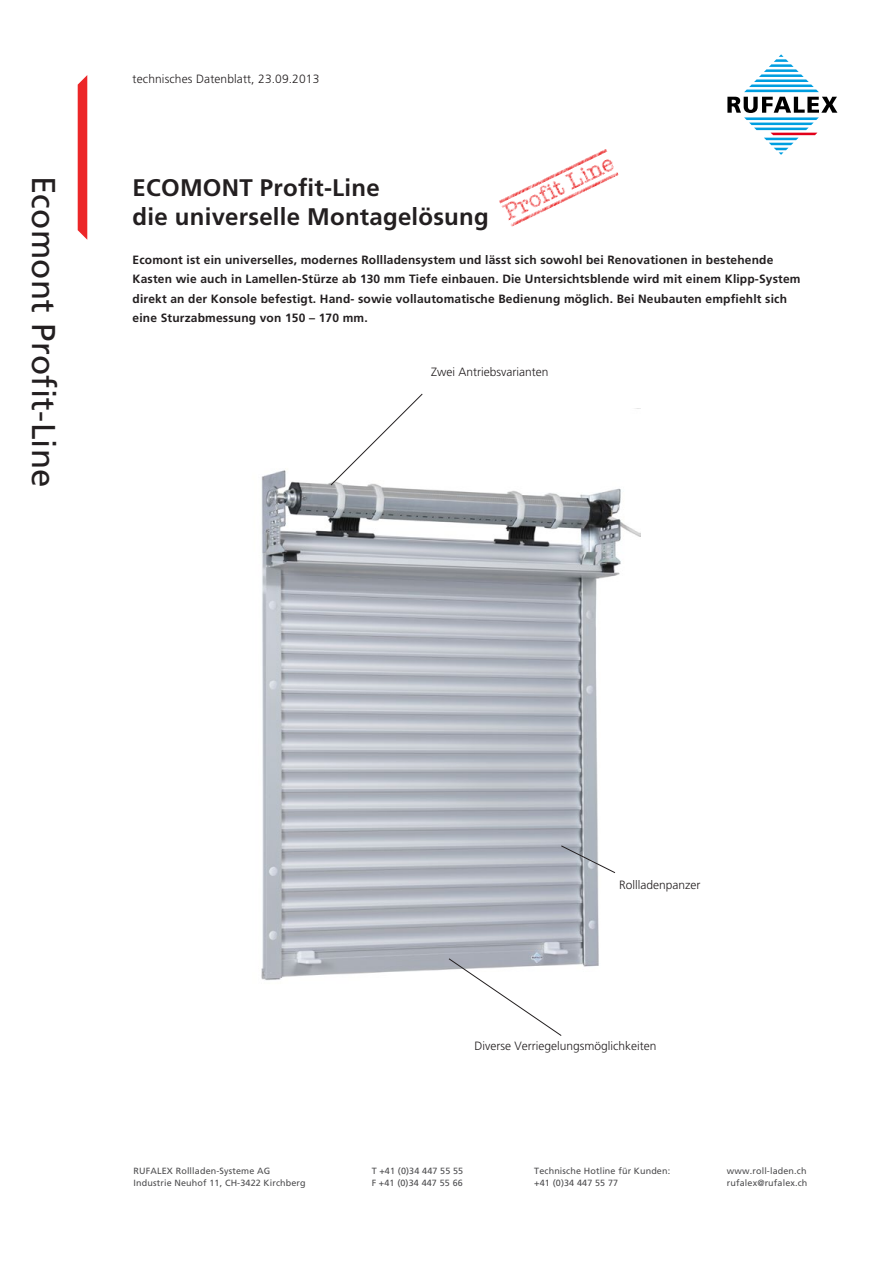
<style>
.page{position:relative;width:893px;height:1263px;background:#fff}
.page>*{position:absolute;margin:0;border:0;box-sizing:border-box;transform-origin:0 0}
.t1{font:33px "Frutiger";letter-spacing:.01em;color:#231f20}
.t2{font:700 24px/28.8px "Frutiger";letter-spacing:.01em;color:#231f20}
.t3{font:700 12px/19.5px "Frutiger";letter-spacing:.015em;color:#231f20}
.t4{font:300 12px "Frutiger";color:#231f20}
.t5{font:9px/12px "Frutiger";letter-spacing:.015em;color:#4d4d4f}
</style>
<div class="page">
<svg style="left:78px;top:75px;width:9px;height:165px"></svg>
<svg style="left:727px;top:54px;width:111px;height:101px"></svg>
<img style="left:261px;top:408px;width:379px;height:573px">
<svg style="left:330px;top:393px;width:93px;height:93px"></svg>
<svg style="left:448px;top:958px;width:114px;height:78px"></svg>
<svg style="left:560px;top:845px;width:56px;height:29px"></svg>
<img style="left:499px;top:149px;width:120px;height:78px">
<p class="t4" style="left:133px;top:74px;width:188px">technisches Datenblatt, 23.09.2013</p>
<h1 class="t1" style="left:57px;top:176px;width:314px;rotate:90deg">Ecomont Profit-Line</h1>
<h2 class="t2" style="left:133px;top:175px;width:358px">ECOMONT Profit-Line<br>die universelle Montagelösung</h2>
<p class="t3" style="left:133px;top:251px;width:669px">Ecomont ist ein universelles, modernes Rollladensystem und lässt sich sowohl bei Renovationen in bestehende Kasten wie auch in Lamellen-Stürze ab 130 mm Tiefe einbauen. Die Untersichtsblende wird mit einem Klipp-System direkt an der Konsole befestigt. Hand- sowie vollautomatische Bedienung möglich. Bei Neubauten empfiehlt sich eine Sturzabmessung von 150 – 170 mm.</p>
<p class="t4" style="left:431px;top:366px;width:119px">Zwei Antriebsvarianten</p>
<p class="t4" style="left:619px;top:880px;width:83px">Rollladenpanzer</p>
<p class="t4" style="left:475px;top:1041px;width:184px">Diverse Verriegelungsmöglichkeiten</p>
<p class="t5" style="left:534px;top:1166px;width:137px">Technische Hotline für Kunden: +41 (0)34 447 55 77</p>
<p class="t5" style="left:134px;top:1166px;width:174px">RUFALEX Rollladen-Systeme AG<br>Industrie Neuhof 11, CH-3422 Kirchberg</p>
<p class="t5" style="left:372px;top:1166px;width:93px">T +41 (0)34 447 55 55<br>F +41 (0)34 447 55 66</p>
<p class="t5" style="left:727px;top:1166px;width:82px">www.roll-laden.ch rufalex@rufalex.ch</p>
</div>
